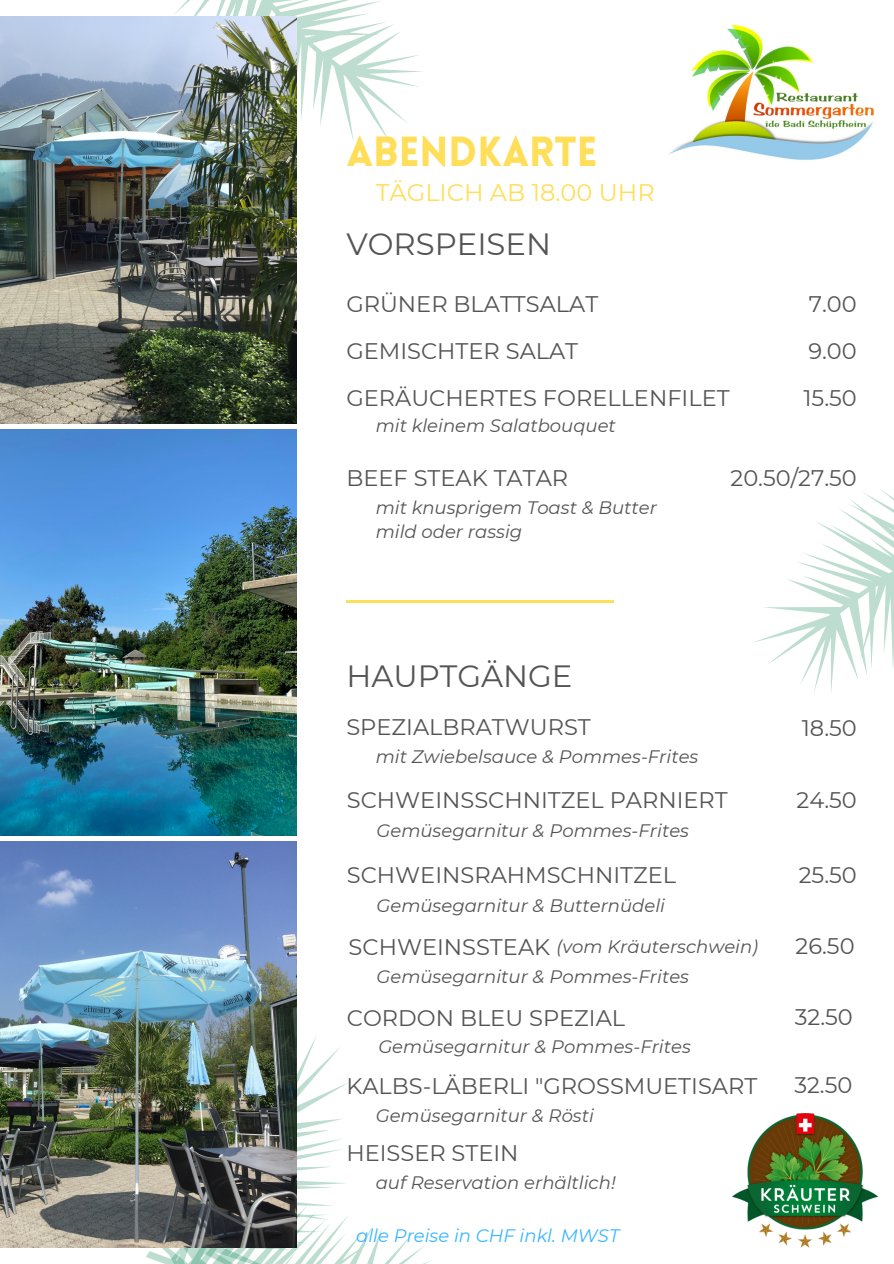
<style>
.page{position:relative;width:894px;height:1264px;background:#fff}
.page>*{position:absolute;margin:0;border:0;box-sizing:border-box;transform-origin:0 0}
.t1{font:900 41.1px "Lovelo";color:#ffde59}
.t2{font:30.75px "Montserrat";color:#545454}
.t3{font:24px "Montserrat";color:#ffde59}
.t4{font:22.5px/47.1px "Montserrat";color:#545454}
.t5{font:italic 18px/24.8px "Montserrat";color:#545454}
.t6{font:italic 18px "Montserrat";color:#38b6ff}
</style>
<div class="page">
<svg style="left:124px;top:0;width:299px;height:198px"></svg>
<svg style="left:95px;top:991px;width:254px;height:257px"></svg>
<svg style="left:131px;top:1173px;width:300px;height:90px"></svg>
<img style="left:0;top:17px;width:296px;height:406px">
<img style="left:0;top:429px;width:296px;height:406px">
<img style="left:0;top:841px;width:296px;height:405px">
<img style="left:669px;top:25px;width:205px;height:135px">
<hr style="left:346px;top:600px;width:267px;height:2px;background:#ffde59">
<svg style="left:753px;top:490px;width:140px;height:202px"></svg>
<img style="left:732px;top:1113px;width:145px;height:134px">
<h1 class="t1" style="left:346px;top:135px;width:253px">ABENDKARTE</h1>
<h3 class="t3" style="left:375px;top:177px;width:280px">TÄGLICH AB 18.00 UHR</h3>
<h2 class="t2" style="left:346px;top:225px;width:206px">VORSPEISEN</h2>
<p class="t4" style="left:346px;top:280px;width:385px">GRÜNER BLATTSALAT<br>GEMISCHTER SALAT<br>GERÄUCHERTES FORELLENFILET</p>
<p class="t5" style="left:375px;top:412px;width:241px">mit kleinem Salatbouquet</p>
<p class="t4" style="left:803px;top:280px;width:55px;text-align:justify">7.00<br>9.00<br>15.50</p>
<p class="t4" style="left:346px;top:454px;width:223px">BEEF STEAK TATAR</p>
<p class="t5" style="left:375px;top:495px;width:283px">mit knusprigem Toast &amp; Butter mild oder rassig</p>
<p class="t4" style="left:730px;top:454px;width:128px">20.50/27.50</p>
<h2 class="t2" style="left:346px;top:657px;width:227px">HAUPTGÄNGE</h2>
<p class="t4" style="left:346px;top:703px;width:246px">SPEZIALBRATWURST</p>
<p class="t5" style="left:375px;top:744px;width:324px">mit Zwiebelsauce &amp; Pommes-Frites</p>
<p class="t4" style="left:801px;top:704px;width:56px">18.50</p>
<p class="t4" style="left:347px;top:776px;width:382px">SCHWEINSSCHNITZEL PARNIERT</p>
<p class="t5" style="left:376px;top:818px;width:314px">Gemüsegarnitur &amp; Pommes-Frites</p>
<p class="t4" style="left:347px;top:851px;width:331px">SCHWEINSRAHMSCHNITZEL</p>
<p class="t5" style="left:376px;top:892px;width:290px">Gemüsegarnitur &amp; Butternüdeli</p>
<p class="t4" style="left:796px;top:776px;width:62px">24.50</p>
<p class="t4" style="left:798px;top:851px;width:59px">25.50</p>
<p class="t4" style="left:348px;top:923px;width:203px">SCHWEINSSTEAK</p>
<p class="t4" style="left:795px;top:922px;width:60px">26.50</p>
<p class="t5" style="left:556px;top:934px;width:203px">(vom Kräuterschwein)</p>
<p class="t5" style="left:376px;top:964px;width:314px">Gemüsegarnitur &amp; Pommes-Frites</p>
<p class="t4" style="left:347px;top:994px;width:280px">CORDON BLEU SPEZIAL</p>
<p class="t4" style="left:794px;top:993px;width:59px">32.50</p>
<p class="t5" style="left:378px;top:1034px;width:314px">Gemüsegarnitur &amp; Pommes-Frites</p>
<p class="t4" style="left:346px;top:1062px;width:412px">KALBS-LÄBERLI "GROSSMUETISART</p>
<p class="t4" style="left:794px;top:1061px;width:59px">32.50</p>
<p class="t5" style="left:375px;top:1103px;width:220px">Gemüsegarnitur &amp; Rösti</p>
<p class="t4" style="left:346px;top:1129px;width:174px">HEISSER STEIN</p>
<p class="t5" style="left:375px;top:1170px;width:241px">auf Reservation erhältlich!</p>
<p class="t6" style="left:356px;top:1223px;width:264px">alle Preise in CHF inkl. MWST</p>
</div>
